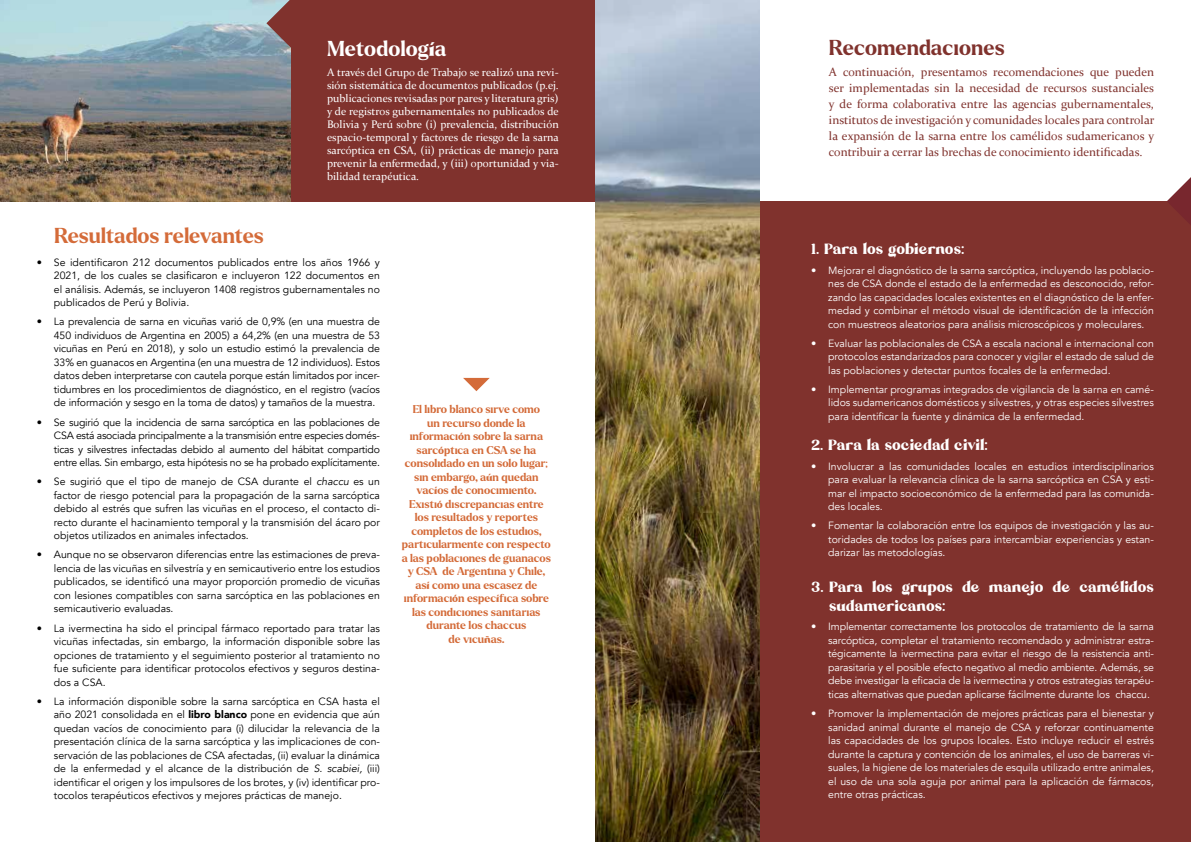
<style>
.page{position:relative;width:1191px;height:842px;background:#fff}
.page>*{position:absolute;margin:0;border:0;box-sizing:border-box;transform-origin:0 0}
.t1{font:700 21px "Larken DEMO";letter-spacing:-.005em;color:#d46b39}
.t2{font:700 21px "Larken DEMO";color:#80322d}
.t3{font:700 21px "Larken DEMO";color:#fff}
.t4{font:16px/19px "Danilo Catalina";color:#fff}
.t5{font:12px/16px "Constantia";color:#80322d;text-align:justify}
.t6{font:700 11px/13.5px "Larken DEMO";color:#d46b39;text-align:center}
.t7{font:11px/13px "Constantia";color:#fff;text-align:justify}
.t8{font:10.5px/13.5px "Avenir";color:#000;text-align:justify}
.t9{font:10.5px/13.5px "Avenir";color:#fff;text-align:justify}
.s1{font-family:"Danilo Catalina";font-weight:400}
.s2{font-style:italic}
.s3{font-weight:900}
</style>
<div class="page">
<div style="left:289px;top:0;width:306px;height:201px;background:#80322d"></div>
<div style="left:759px;top:201px;width:432px;height:641px;background:#80322d"></div>
<img style="left:0;top:0;width:291px;height:201px">
<svg style="left:266px;top:0;width:25px;height:47px"></svg>
<img style="left:595px;top:1px;width:164px;height:841px">
<svg style="left:1167px;top:177px;width:24px;height:47px"></svg>
<svg style="left:463px;top:378px;width:27px;height:13px"></svg>
<h1 class="t3" style="left:327px;top:39px;width:121px">Metodolog<span class="s1">í</span>a</h1>
<h1 class="t2" style="left:829px;top:37px;width:177px">Recomendaciones</h1>
<h1 class="t1" style="left:54px;top:225px;width:211px">Resultados relevantes</h1>
<p class="t7" style="left:327px;top:65px;width:233px">A través del Grupo de Trabajo se realizó una revi&shy;sión sistemática de documentos publicados (p.ej. publicaciones revisadas por pares y literatura gris) y de registros gubernamentales no publicados de Bolivia y Perú sobre (i) prevalencia, distribución espacio-temporal y factores de riesgo de la sarna sarcóptica en CSA, (ii) prácticas de manejo para prevenir la enfermedad, y (iii) oportunidad y via&shy;bilidad terapéutica.</p>
<p class="t8" style="left:54px;top:255px;width:328px;text-indent:-17px">• Se identificaron 212 documentos publicados entre los años 1966 y 2021, de los cuales se clasificaron e incluyeron 122 documentos en el análisis. Además, se incluyeron 1408 registros gubernamentales no publicados de Perú y Bolivia.</p>
<p class="t8" style="left:54px;top:315px;width:327px;text-indent:-17px">• La prevalencia de sarna en vicuñas varió de 0,9% (en una muestra de 450 individuos de Argentina en 2005) a 64,2% (en una muestra de 53 vicuñas en Perú en 2018), y solo un estudio estimó la prevalencia de 33% en guanacos en Argentina (en una muestra de 12 individuos). Estos datos deben interpretarse con cautela porque están limitados por incer&shy;tidumbres en los procedimientos de diagnóstico, en el registro (vacíos de información y sesgo en la toma de datos) y tamaños de la muestra.</p>
<p class="t8" style="left:54px;top:415px;width:328px;text-indent:-17px">• Se sugirió que la incidencia de sarna sarcóptica en las poblaciones de CSA está asociada principalmente a la transmisión entre especies domés&shy;ticas y silvestres infectadas debido al aumento del hábitat compartido entre ellas. Sin embargo, esta hipótesis no se ha probado explícitamente.</p>
<p class="t8" style="left:54px;top:475px;width:327px;text-indent:-17px">• Se sugirió que el tipo de manejo de CSA durante el <span class="s2">chaccu</span> es un factor de riesgo potencial para la propagación de la sarna sarcóptica debido al estrés que sufren las vicuñas en el proceso, el contacto di&shy;recto durante el hacinamiento temporal y la transmisión del ácaro por objetos utilizados en animales infectados.</p>
<p class="t8" style="left:54px;top:548px;width:327px;text-indent:-17px">• Aunque no se observaron diferencias entre las estimaciones de preva&shy;lencia de las vicuñas en silvestría y en semicautiverio entre los estudios publicados, se identificó una mayor proporción promedio de vicuñas con lesiones compatibles con sarna sarcóptica en las poblaciones en semicautiverio evaluadas.</p>
<p class="t8" style="left:54px;top:621px;width:328px;text-indent:-17px">• La ivermectina ha sido el principal fármaco reportado para tratar las vicuñas infectadas, sin embargo, la información disponible sobre las opciones de tratamiento y el seguimiento posterior al tratamiento no fue suficiente para identificar protocolos efectivos y seguros destina&shy;dos a CSA.</p>
<p class="t8" style="left:54px;top:695px;width:328px;text-indent:-17px">• La información disponible sobre la sarna sarcóptica en CSA hasta el año 2021 consolidada en el <span class="s3">libro blanco</span> pone en evidencia que aún quedan vacíos de conocimiento para (i) dilucidar la relevancia de la presentación clínica de la sarna sarcóptica y las implicaciones de con&shy;servación de las poblaciones de CSA afectadas, (ii) evaluar la dinámica de la enfermedad y el alcance de la distribución de <span class="s2">S. scabiei,</span> (iii) identificar el origen y los impulsores de los brotes, y (iv) identificar pro&shy;tocolos terapéuticos efectivos y mejores prácticas de manejo.</p>
<p class="t6" style="left:402px;top:403px;width:151px">El libro blanco sirve como<br>un recurso donde la informaci<span class="s1">ó</span>n sobre la sarna sarc<span class="s1">ó</span>ptica en CSA se ha consolidado en un solo lugar<span class="s1">; </span>sin embargo, a<span class="s1">ú</span>n quedan vac<span class="s1">í</span>os de conocimiento.<br>Existi<span class="s1">ó</span> discrepancias entre los resultados y reportes completos de los estudios, particularmente con respecto a las poblaciones de guanacos y CSA de Argentina y Chile, as<span class="s1">í</span> como una escasez de informaci<span class="s1">ó</span>n espec<span class="s1">í</span>fica sobre las condiciones sanitarias durante los chaccus<br>de vicu<span class="s1">ñ</span>as.</p>
<p class="t5" style="left:829px;top:64px;width:327px">A continuación, presentamos recomendaciones que pueden ser implementadas sin la necesidad de recursos sustanciales y de forma colaborativa entre las agencias gubernamentales, institutos de investigación y comunidades locales para controlar la expansión de la sarna entre los camélidos sudamericanos y contribuir a cerrar las brechas de conocimiento identificadas.</p>
<h2 class="t4" style="left:811px;top:240px;width:155px">1. Para los gobiernos:</h2>
<p class="t9" style="left:828px;top:263px;width:327px;text-indent:-17px">• Mejorar el diagnóstico de la sarna sarcóptica, incluyendo las poblacio&shy;nes de CSA donde el estado de la enfermedad es desconocido, refor&shy;zando las capacidades locales existentes en el diagnóstico de la enfer&shy;medad y combinar el método visual de identificación de la infección con muestreos aleatorios para análisis microscópicos y moleculares.</p>
<p class="t9" style="left:828px;top:336px;width:327px;text-indent:-17px">• Evaluar las poblacionales de CSA a escala nacional e internacional con protocolos estandarizados para conocer y vigilar el estado de salud de las poblaciones y detectar puntos focales de la enfermedad.</p>
<p class="t9" style="left:828px;top:383px;width:327px;text-indent:-17px">• Implementar programas integrados de vigilancia de la sarna en camé&shy;lidos sudamericanos domésticos y silvestres, y otras especies silvestres para identificar la fuente y dinámica de la enfermedad.</p>
<h2 class="t4" style="left:811px;top:436px;width:178px">2. Para la sociedad civil:</h2>
<p class="t9" style="left:828px;top:459px;width:327px;text-indent:-17px">• Involucrar a las comunidades locales en estudios interdisciplinarios para evaluar la relevancia clínica de la sarna sarcóptica en CSA y esti&shy;mar el impacto socioeconómico de la enfermedad para las comunida&shy;des locales.</p>
<p class="t9" style="left:828px;top:519px;width:327px;text-indent:-17px">• Fomentar la colaboración entre los equipos de investigación y las au&shy;toridades de todos los países para intercambiar experiencias y estan&shy;darizar las metodologías.</p>
<h2 class="t4" style="left:829px;top:578px;width:326px;text-indent:-18px">3. Para los grupos de manejo de camélidos sudamericanos:</h2>
<p class="t9" style="left:828px;top:620px;width:327px;text-indent:-17px">• Implementar correctamente los protocolos de tratamiento de la sarna sarcóptica, completar el tratamiento recomendado y administrar estra&shy;tégicamente la ivermectina para evitar el riesgo de la resistencia anti&shy;parasitaria y el posible efecto negativo al medio ambiente. Además, se debe investigar la eficacia de la ivermectina y otros estrategias terapéu&shy;ticas alternativas que puedan aplicarse fácilmente durante los chaccu.</p>
<p class="t9" style="left:828px;top:707px;width:327px;text-indent:-17px">• Promover la implementación de mejores prácticas para el bienestar y sanidad animal durante el manejo de CSA y reforzar continuamente las capacidades de los grupos locales. Esto incluye reducir el estrés durante la captura y contención de los animales, el uso de barreras vi&shy;suales, la higiene de los materiales de esquila utilizado entre animales, el uso de una sola aguja por animal para la aplicación de fármacos, entre otras prácticas.</p>
</div>
